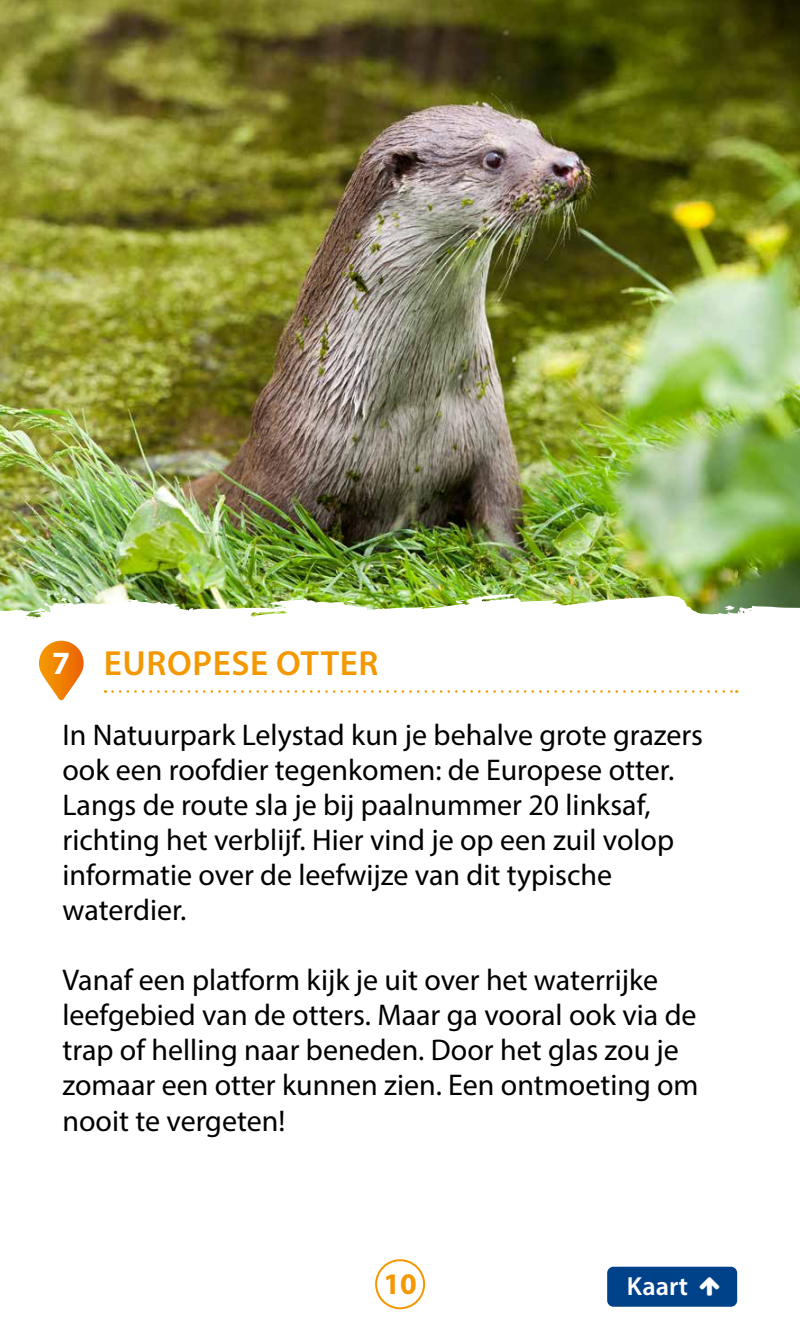
<style>
.page{position:relative;width:800px;height:1338px;background:#fff}
.page>*{position:absolute;margin:0;border:0;box-sizing:border-box;transform-origin:0 0}
.t1{font:600 35px "Myriad Pro";letter-spacing:.02em;color:#f49800}
.t2{font:30px/35px "Myriad Pro";color:#000}
.t3{font:700 30px "Myriad Pro";color:#f49800}
.t4{font:600 26.25px "Myriad Pro";letter-spacing:.005em;color:#fff}
.s1{font-weight:700;font-size:32.5px;color:#fff}
</style>
<div class="page">
<div style="left:375px;top:1259px;width:50px;height:50px;border:2px solid #f49800;border-radius:50%"></div>
<img style="left:0;top:0;width:800px;height:594px">
<svg style="left:0;top:594px;width:800px;height:99px"></svg>
<svg style="left:347px;top:600px;width:9px;height:3px"></svg>
<svg style="left:428px;top:605px;width:8px;height:2px"></svg>
<svg style="left:456px;top:599px;width:9px;height:4px"></svg>
<svg style="left:145px;top:598px;width:9px;height:4px"></svg>
<svg style="left:725px;top:605px;width:10px;height:6px"></svg>
<svg style="left:57px;top:597px;width:10px;height:7px"></svg>
<svg style="left:35px;top:637px;width:52px;height:64px"></svg>
<svg style="left:113px;top:690px;width:624px;height:2px"></svg>
<div style="left:607px;top:1266px;width:130px;height:40px;background:#004289;border-radius:6px"></div>
<p class="t1" style="left:52px;top:641px;width:328px"><span class="s1">7</span> EUROPESE OTTER</p>
<p class="t2" style="left:62px;top:717px;width:642px">In Natuurpark Lelystad kun je behalve grote grazers ook een roofdier tegenkomen: de Europese otter.<br>Langs de route sla je bij paalnummer 20 linksaf, richting het verblijf. Hier vind je op een zuil volop informatie over de leefwijze van dit typische waterdier.</p>
<p class="t2" style="left:62px;top:962px;width:638px">Vanaf een platform kijk je uit over het waterrijke leefgebied van de otters. Maar ga vooral ook via de trap of helling naar beneden. Door het glas zou je zomaar een otter kunnen zien. Een ontmoeting om nooit te vergeten!</p>
<p class="t3" style="left:383px;top:1264px;width:35px">10</p>
<p class="t4" style="left:627px;top:1269px;width:63px">Kaart</p>
</div>
